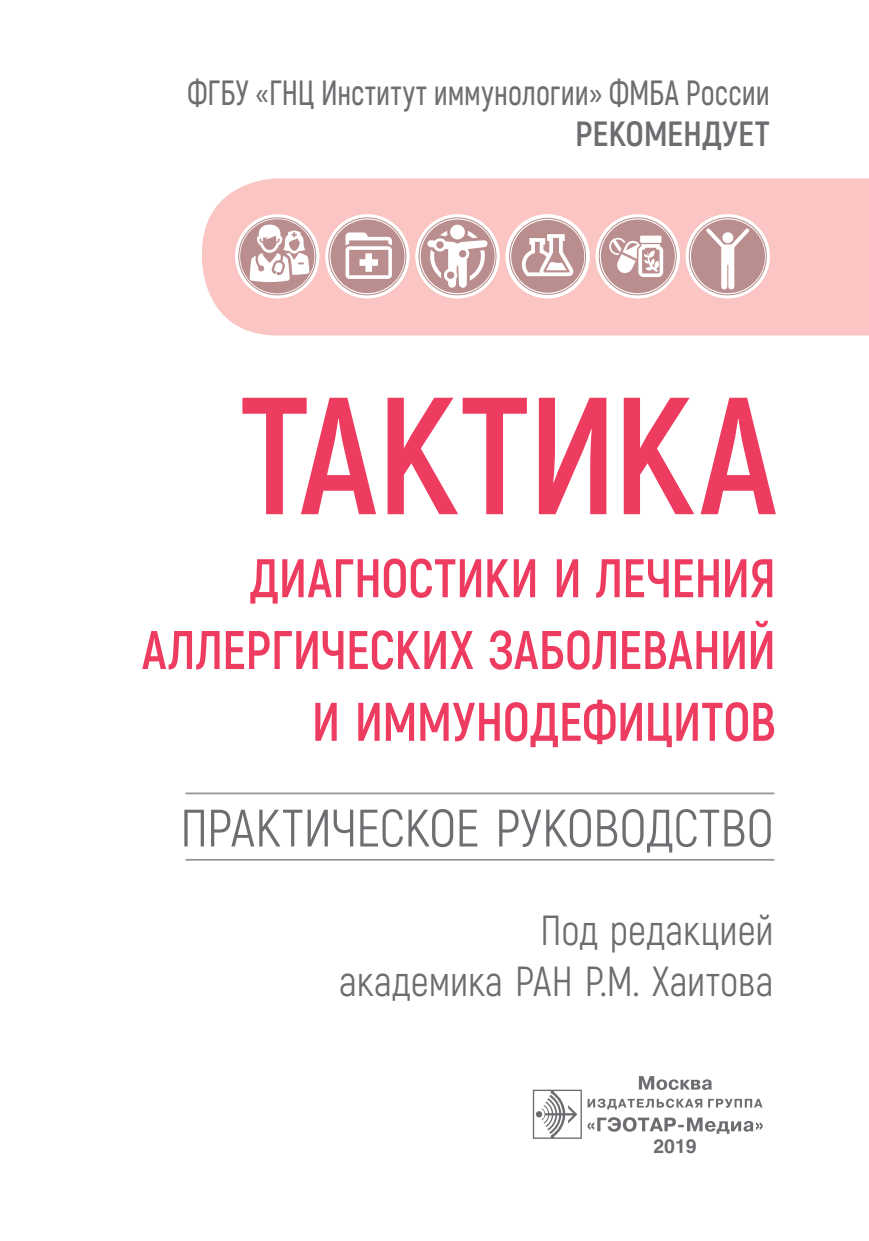
<style>
.page{position:relative;width:869px;height:1241px;background:#fff}
.page>*{position:absolute;margin:0;border:0;box-sizing:border-box;transform-origin:0 0}
.t1{font:700 166.25px "Akrobat";letter-spacing:-.01em;color:#ee3b60}
.t2{font:700 54.25px/71.8px "Akrobat";color:#ee3b60;text-align:right;scale:.95 1}
.t3{font:52.5px "Akrobat";letter-spacing:-.005em;color:#6d6e71}
.t4{font:42px/50.8px "Akrobat";letter-spacing:.005em;color:#6c6d70;text-align:right;scale:.95 1}
.t5{font:600 35px "Akrobat";letter-spacing:.005em;color:#6c6d70;scale:.87 1}
.t6{font:700 35px "Akrobat";letter-spacing:-.005em;color:#6c6d70}
.t7{font:700 19.25px "Helios";color:#6c6d70}
</style>
<div class="page">
<div style="left:202px;top:178px;width:666px;height:157px;background:#fac5c2"></div>
<svg style="left:415px;top:214px;width:84px;height:84px"></svg>
<svg style="left:505px;top:214px;width:84px;height:84px"></svg>
<svg style="left:595px;top:214px;width:84px;height:84px"></svg>
<svg style="left:685px;top:214px;width:84px;height:84px"></svg>
<svg style="left:235px;top:214px;width:84px;height:84px"></svg>
<svg style="left:325px;top:214px;width:84px;height:84px"></svg>
<hr style="left:185px;top:792px;width:589px;height:2px;background:#939598">
<hr style="left:185px;top:858px;width:589px;height:2px;background:#939598">
<svg style="left:532px;top:1089px;width:49px;height:49px"></svg>
<svg style="left:587px;top:1098px;width:175px;height:11px"></svg>
<svg style="left:587px;top:1117px;width:175px;height:16px"></svg>
<svg style="left:638px;top:1076px;width:73px;height:13px"></svg>
<p class="t5" style="left:187px;top:79px;width:670px">ФГБУ «ГНЦ Институт иммунологии» ФМБА России</p>
<p class="t6" style="left:574px;top:119px;width:196px">РЕКОМЕНДУЕТ</p>
<h1 class="t1" style="left:239px;top:390px;width:538px">ТАКТИКА</h1>
<p class="t2" style="left:142px;top:545px;width:668px">ДИАГНОСТИКИ И ЛЕЧЕНИЯ<br>АЛЛЕРГИЧЕСКИХ ЗАБОЛЕВАНИЙ<br>И ИММУНОДЕФИЦИТОВ</p>
<p class="t3" style="left:180px;top:807px;width:594px">ПРАКТИЧЕСКОЕ РУКОВОДСТВО</p>
<p class="t4" style="left:339px;top:907px;width:458px">Под редакцией<br>академика РАН Р.М. Хаитова</p>
<p class="t7" style="left:653px;top:1138px;width:45px">2019</p>
</div>
